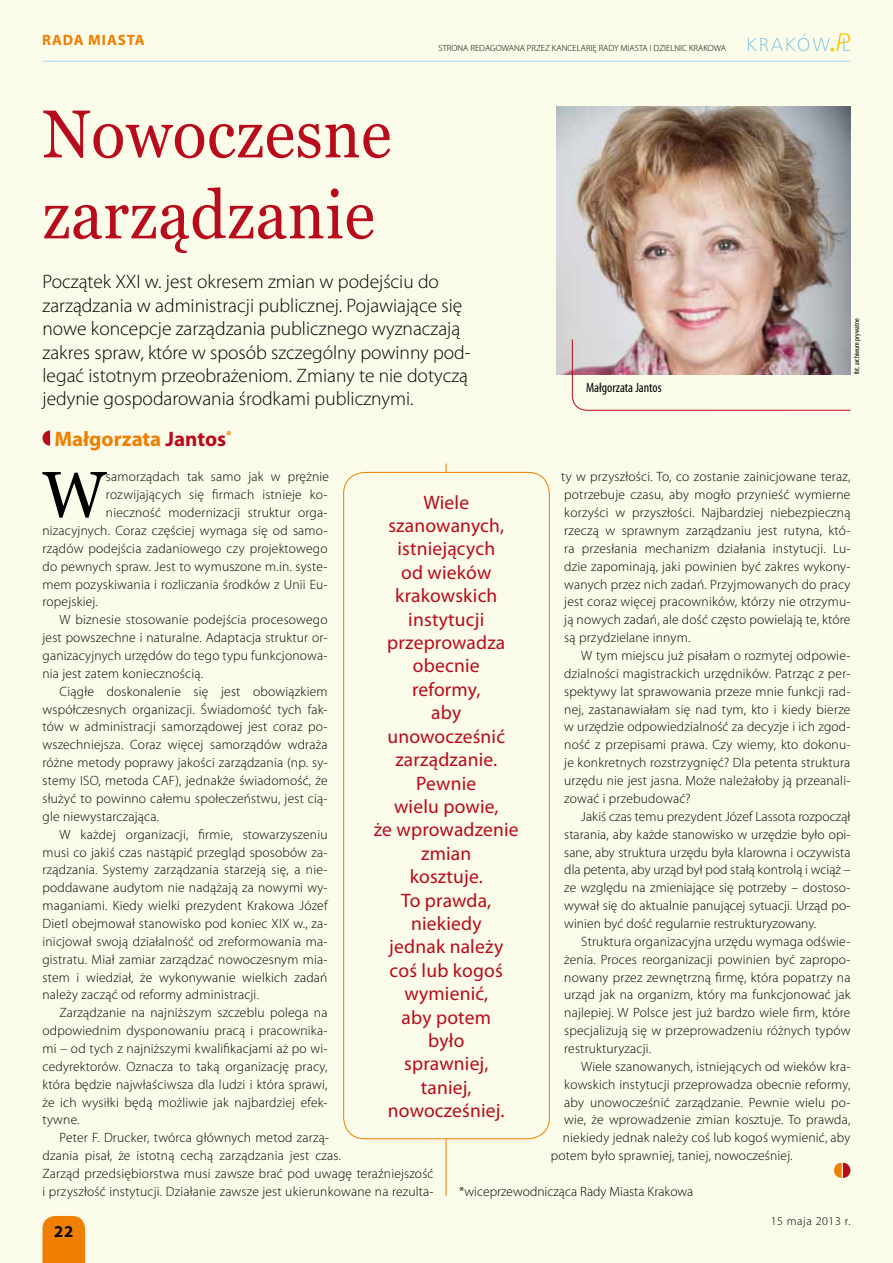
<style>
.page{position:relative;width:893px;height:1263px;background:#fbfbe9}
.page>*{position:absolute;margin:0;border:0;box-sizing:border-box;transform-origin:0 0}
.t1{font:67.5px/81px "Georgia";letter-spacing:.01em;color:#b80b1b;scale:.93 1}
.t2{font:65.1px "Georgia";color:#000}
.t3{font:700 21px "Myriad Pro";color:#ee7f00}
.t4{font:300 19.5px/23.4px "Myriad Pro";color:#000}
.t5{font:19.5px/23.4px "Myriad Pro";letter-spacing:.01em;color:#b80b1b;text-align:center}
.t6{font:700 16.5px "Myriad Pro";color:#000}
.t7{font:700 15px "Myriad Pro";letter-spacing:.065em;color:#ee7f00}
.t8{font:300 13.5px/17.9px "Myriad Pro";letter-spacing:.015em;color:#000;text-align:justify}
.t9{font:condensed 13.5px "Myriad Pro";color:#000}
.t10{font:300 12px "Myriad Pro";letter-spacing:.05em;color:#000}
.t11{font:300 9px "Myriad Pro";color:#000}
.t12{font:condensed 7.5px "Myriad Pro";color:#000}
.s1{color:#b80b1b}
</style>
<div class="page">
<div style="left:43px;top:1216px;width:42px;height:47px;background:#ee7f00"></div>
<hr style="left:43px;top:61px;width:807px;height:1px;background:#a2daf4">
<svg style="left:748px;top:33px;width:102px;height:19px"></svg>
<svg style="left:834px;top:1163px;width:16px;height:15px"></svg>
<svg style="left:43px;top:430px;width:7px;height:16px"></svg>
<hr style="left:446px;top:463px;width:1px;height:733px;background:#ee7f00">
<div style="left:344px;top:472px;width:205px;height:667px;background:#fbfbe9;border-radius:21px"></div>
<div style="left:343px;top:472px;width:207px;height:667px;border:1px solid #ee7f00;border-radius:21px"></div>
<img style="left:556px;top:106px;width:294px;height:268px">
<img style="left:570px;top:339px;width:281px;height:72px">
<p class="t7" style="left:42px;top:30px;width:22px">Rada</p>
<p class="t7" style="left:88px;top:30px;width:49px">miasta</p>
<h1 class="t1" style="left:43px;top:95px;width:377px">Nowoczesne zarządzanie</h1>
<p class="t11" style="left:439px;top:42px;width:289px">STRONA REDAGOWANA PRZEZ KANCELARIĘ RADY MIASTA I DZIELNIC KRAKOWA</p>
<p class="t4" style="left:43px;top:270px;width:430px">Początek XXI w. jest okresem zmian w podejściu do zarządzania w administracji publicznej. Pojawiające się nowe koncepcje zarządzania publicznego wyznaczają zakres spraw, które w sposób szczególny powinny pod&shy;legać istotnym przeobrażeniom. Zmiany te nie dotyczą jedynie gospodarowania środkami publicznymi.</p>
<h3 class="t3" style="left:54px;top:425px;width:179px">Małgorzata <span class="s1">Jantos</span><sup>*</sup></h3>
<p class="t9" style="left:586px;top:379px;width:77px">Małgorzata Jantos</p>
<p class="t12" style="left:852px;top:374px;width:57px;rotate:-90deg">fot. archiwum prywatne</p>
<h2 class="t2" style="left:43px;top:455px;width:65px">W</h2>
<p class="t8" style="left:106px;top:468px;width:225px">samorządach tak samo jak w prężnie</p>
<p class="t8" style="left:561px;top:468px;width:291px">ty w przyszłości. To, co zostanie zainicjowane teraz, potrzebuje czasu, aby mogło przynieść wymierne korzyści w przyszłości. Najbardziej niebezpieczną rzeczą w sprawnym zarządzaniu jest rutyna, któ&shy;ra przesłania mechanizm działania instytucji. Lu&shy;dzie zapominają, jaki powinien być zakres wykony&shy;wanych przez nich zadań. Przyjmowanych do pracy jest coraz więcej pracowników, którzy nie otrzymu&shy;ją nowych zadań, ale dość często powielają te, które są przydzielane innym.</p>
<p class="t8" style="left:564px;top:646px;width:288px;text-indent:17px">W tym miejscu już pisałam o rozmytej odpowie&shy;dzialności magistrackich urzędników. Patrząc z per&shy;spektywy lat sprawowania przeze mnie funkcji rad&shy;nej, zastanawiałam się nad tym, kto i kiedy bierze w urzędzie odpowiedzialność za decyzje i ich zgod&shy;ność z przepisami prawa. Czy wiemy, kto dokonu&shy;je konkretnych rozstrzygnięć? Dla petenta struktura urzędu nie jest jasna. Może należałoby ją przeanali&shy;zować i przebudować?</p>
<p class="t8" style="left:564px;top:807px;width:288px;text-indent:17px">Jakiś czas temu prezydent Józef Lassota rozpoczął starania, aby każde stanowisko w urzędzie było opi&shy;sane, aby struktura urzędu była klarowna i oczywista dla petenta, aby urząd był pod stałą kontrolą i wciąż – ze względu na zmieniające się potrzeby – dostoso&shy;wywał się do aktualnie panującej sytuacji. Urząd po&shy;winien być dość regularnie restrukturyzowany.</p>
<p class="t8" style="left:564px;top:932px;width:288px;text-indent:17px">Struktura organizacyjna urzędu wymaga odświe&shy;żenia. Proces reorganizacji powinien być zapropo&shy;nowany przez zewnętrzną firmę, która popatrzy na urząd jak na organizm, który ma funkcjonować jak najlepiej. W Polsce jest już bardzo wiele firm, które specjalizują się w przeprowadzeniu różnych typów restrukturyzacji.</p>
<p class="t8" style="left:581px;top:1057px;width:271px">Wiele szanowanych, istniejących od wieków kra-</p>
<p class="t8" style="left:564px;top:1075px;width:288px">kowskich instytucji przeprowadza obecnie reformy,</p>
<p class="t8" style="left:564px;top:1093px;width:288px">aby unowocześnić zarządzanie. Pewnie wielu po-</p>
<p class="t8" style="left:564px;top:1111px;width:288px">wie, że wprowadzenie zmian kosztuje. To prawda,</p>
<p class="t8" style="left:563px;top:1129px;width:289px">niekiedy jednak należy coś lub kogoś wymienić, aby</p>
<p class="t8" style="left:551px;top:1146px;width:243px">potem było sprawniej, taniej, nowocześniej.</p>
<p class="t8" style="left:459px;top:1182px;width:236px">*wiceprzewodnicząca Rady Miasta Krakowa</p>
<p class="t8" style="left:106px;top:486px;width:223px">rozwijających się firmach istnieje ko-</p>
<p class="t8" style="left:106px;top:503px;width:223px">nieczność modernizacji struktur orga-</p>
<p class="t8" style="left:43px;top:521px;width:286px">nizacyjnych. Coraz częściej wymaga się od samo-</p>
<p class="t8" style="left:43px;top:539px;width:286px">rządów podejścia zadaniowego czy projektowego</p>
<p class="t8" style="left:43px;top:557px;width:286px">do pewnych spraw. Jest to wymuszone m.in. syste-</p>
<p class="t8" style="left:43px;top:575px;width:286px">mem pozyskiwania i rozliczania środków z Unii Eu-</p>
<p class="t8" style="left:43px;top:593px;width:57px">ropejskiej.</p>
<p class="t8" style="left:60px;top:611px;width:270px">W biznesie stosowanie podejścia procesowego</p>
<p class="t8" style="left:43px;top:629px;width:286px">jest powszechne i naturalne. Adaptacja struktur or-</p>
<p class="t8" style="left:43px;top:646px;width:286px">ganizacyjnych urzędów do tego typu funkcjonowa-</p>
<p class="t8" style="left:43px;top:664px;width:162px">nia jest zatem koniecznością.</p>
<p class="t8" style="left:60px;top:682px;width:269px">Ciągłe doskonalenie się jest obowiązkiem</p>
<p class="t8" style="left:43px;top:700px;width:286px">współczesnych organizacji. Świadomość tych fak-</p>
<p class="t8" style="left:43px;top:718px;width:286px">tów w administracji samorządowej jest coraz po-</p>
<p class="t8" style="left:43px;top:736px;width:287px">wszechniejsza. Coraz więcej samorządów wdraża</p>
<p class="t8" style="left:43px;top:754px;width:286px">różne metody poprawy jakości zarządzania (np. sy-</p>
<p class="t8" style="left:43px;top:771px;width:287px">stemy ISO, metoda CAF), jednakże świadomość, że</p>
<p class="t8" style="left:43px;top:789px;width:286px">służyć to powinno całemu społeczeństwu, jest cią-</p>
<p class="t8" style="left:43px;top:807px;width:118px">gle niewystarczająca.</p>
<p class="t8" style="left:60px;top:825px;width:270px">W każdej organizacji, firmie, stowarzyszeniu</p>
<p class="t8" style="left:43px;top:843px;width:286px">musi co jakiś czas nastąpić przegląd sposobów za-</p>
<p class="t8" style="left:43px;top:861px;width:286px">rządzania. Systemy zarządzania starzeją się, a nie-</p>
<p class="t8" style="left:43px;top:879px;width:286px">poddawane audytom nie nadążają za nowymi wy-</p>
<p class="t8" style="left:43px;top:896px;width:286px">maganiami. Kiedy wielki prezydent Krakowa Józef</p>
<p class="t8" style="left:43px;top:914px;width:286px">Dietl obejmował stanowisko pod koniec XIX w., za-</p>
<p class="t8" style="left:43px;top:932px;width:286px">inicjował swoją działalność od zreformowania ma-</p>
<p class="t8" style="left:43px;top:950px;width:286px">gistratu. Miał zamiar zarządzać nowoczesnym mia-</p>
<p class="t8" style="left:43px;top:968px;width:286px">stem i wiedział, że wykonywanie wielkich zadań</p>
<p class="t8" style="left:43px;top:986px;width:218px">należy zacząć od reformy administracji.</p>
<p class="t8" style="left:60px;top:1004px;width:270px">Zarządzanie na najniższym szczeblu polega na</p>
<p class="t8" style="left:43px;top:1021px;width:286px">odpowiednim dysponowaniu pracą i pracownika-</p>
<p class="t8" style="left:43px;top:1039px;width:286px">mi – od tych z najniższymi kwalifikacjami aż po wi-</p>
<p class="t8" style="left:43px;top:1057px;width:287px">cedyrektorów. Oznacza to taką organizację pracy,</p>
<p class="t8" style="left:43px;top:1075px;width:286px">która będzie najwłaściwsza dla ludzi i która sprawi,</p>
<p class="t8" style="left:43px;top:1093px;width:286px">że ich wysiłki będą możliwie jak najbardziej efek-</p>
<p class="t8" style="left:43px;top:1111px;width:39px">tywne.</p>
<p class="t8" style="left:60px;top:1129px;width:271px">Peter F. Drucker, twórca głównych metod zarzą-</p>
<p class="t8" style="left:43px;top:1146px;width:300px">dzania pisał, że istotną cechą zarządzania jest czas.</p>
<p class="t8" style="left:43px;top:1164px;width:393px">Zarząd przedsiębiorstwa musi zawsze brać pod uwagę teraźniejszość</p>
<p class="t8" style="left:43px;top:1182px;width:393px">i przyszłość instytucji. Działanie zawsze jest ukierunkowane na rezulta-</p>
<p class="t5" style="left:374px;top:490px;width:146px">Wiele szanowanych, istniejących<br>od wieków krakowskich instytucji przeprowadza obecnie<br>reformy,<br>aby unowocześnić zarządzanie.<br>Pewnie<br>wielu powie,<br>że wprowadzenie zmian<br>kosztuje.<br>To prawda, niekiedy<br>jednak należy coś lub kogoś wymienić,<br>aby potem<br>było<br>sprawniej,<br>taniej, nowocześniej.</p>
<p class="t6" style="left:54px;top:1221px;width:21px">22</p>
<p class="t10" style="left:771px;top:1213px;width:81px">15 maja 2013 r.</p>
</div>
